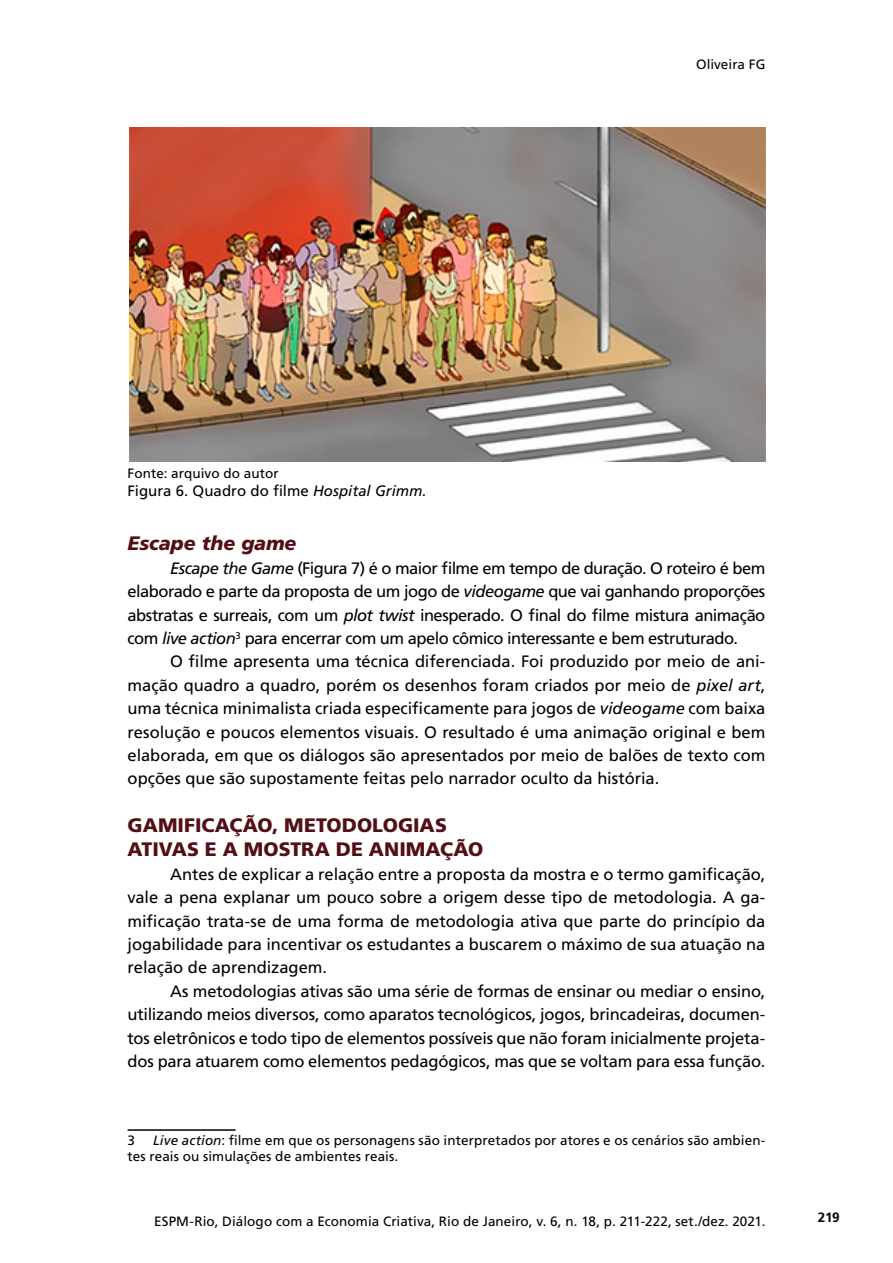
<style>
.page{position:relative;width:893px;height:1263px;background:#fff}
.page>*{position:absolute;margin:0;border:0;box-sizing:border-box;transform-origin:0 0}
.t1{font:900 19.5px/24px "Frutiger LT Std";color:#520f16}
.t2{font:italic 900 19.5px "Frutiger LT Std";color:#520f16}
.t3{font:16.5px/23.4px "Frutiger LT Std";letter-spacing:-.005em;color:#000;text-align:justify}
.t4{font:15px "Frutiger LT Std";color:#000}
.t5{font:13.5px/15.5px "Frutiger LT Std";letter-spacing:.005em;color:#000}
.t6{font:700 13.5px "Frutiger LT Std";color:#000}
.s1{font-style:italic}
</style>
<div class="page">
<hr style="left:128px;top:1129px;width:108px;height:2px;background:#000">
<img style="left:130px;top:128px;width:635px;height:333px">
<p class="t5" style="left:128px;top:465px;width:153px">Fonte: arquivo do autor</p>
<p class="t4" style="left:128px;top:481px;width:301px">Figura 6. Quadro do filme <span class="s1">Hospital Grimm.</span></p>
<p class="t5" style="left:696px;top:56px;width:71px">Oliveira FG</p>
<p class="t2" style="left:128px;top:532px;width:170px">Escape the game</p>
<p class="t3" style="left:128px;top:556px;width:639px;text-indent:43px"><span class="s1">Escape the Game</span> (Figura 7) é o maior filme em tempo de duração. O roteiro é bem elaborado e parte da proposta de um jogo de <span class="s1">videogame</span> que vai ganhando proporções abstratas e surreais, com um <span class="s1">plot twist</span> inesperado. O final do filme mistura animação com <span class="s1">live action</span><sup>3</sup> para encerrar com um apelo cômico interessante e bem estruturado.</p>
<p class="t3" style="left:128px;top:650px;width:639px;text-indent:43px">O filme apresenta uma técnica diferenciada. Foi produzido por meio de ani&shy;mação quadro a quadro, porém os desenhos foram criados por meio de <span class="s1">pixel art</span>, uma técnica minimalista criada especificamente para jogos de <span class="s1">videogame</span> com baixa resolução e poucos elementos visuais. O resultado é uma animação original e bem elaborada, em que os diálogos são apresentados por meio de balões de texto com opções que são supostamente feitas pelo narrador oculto da história.</p>
<p class="t1" style="left:128px;top:814px;width:357px">GAMIFICAÇÃO, METODOLOGIAS<br>ATIVAS E A MOSTRA DE ANIMAÇÃO</p>
<p class="t3" style="left:128px;top:862px;width:639px;text-indent:43px">Antes de explicar a relação entre a proposta da mostra e o termo gamificação, vale a pena explanar um pouco sobre a origem desse tipo de metodologia. A ga&shy;mificação trata-se de uma forma de metodologia ativa que parte do princípio da jogabilidade para incentivar os estudantes a buscarem o máximo de sua atuação na relação de aprendizagem.</p>
<p class="t3" style="left:128px;top:979px;width:639px;text-indent:43px">As metodologias ativas são uma série de formas de ensinar ou mediar o ensino, utilizando meios diversos, como aparatos tecnológicos, jogos, brincadeiras, documen&shy;tos eletrônicos e todo tipo de elementos possíveis que não foram inicialmente projeta&shy;dos para atuarem como elementos pedagógicos, mas que se voltam para essa função.</p>
<p class="t5" style="left:128px;top:1133px;width:639px;text-indent:26px"><span class="s1">Live action</span>: filme em que os personagens são interpretados por atores e os cenários são ambien&shy;tes reais ou simulações de ambientes reais.</p>
<p class="t5" style="left:128px;top:1133px;width:9px">3</p>
<p class="t5" style="left:154px;top:1213px;width:613px">ESPM-Rio, Diálogo com a Economia Criativa, Rio de Janeiro, v. 6, n. 18, p. 211-222, set./dez. 2021.</p>
<p class="t6" style="left:818px;top:1209px;width:24px">219</p>
</div>
